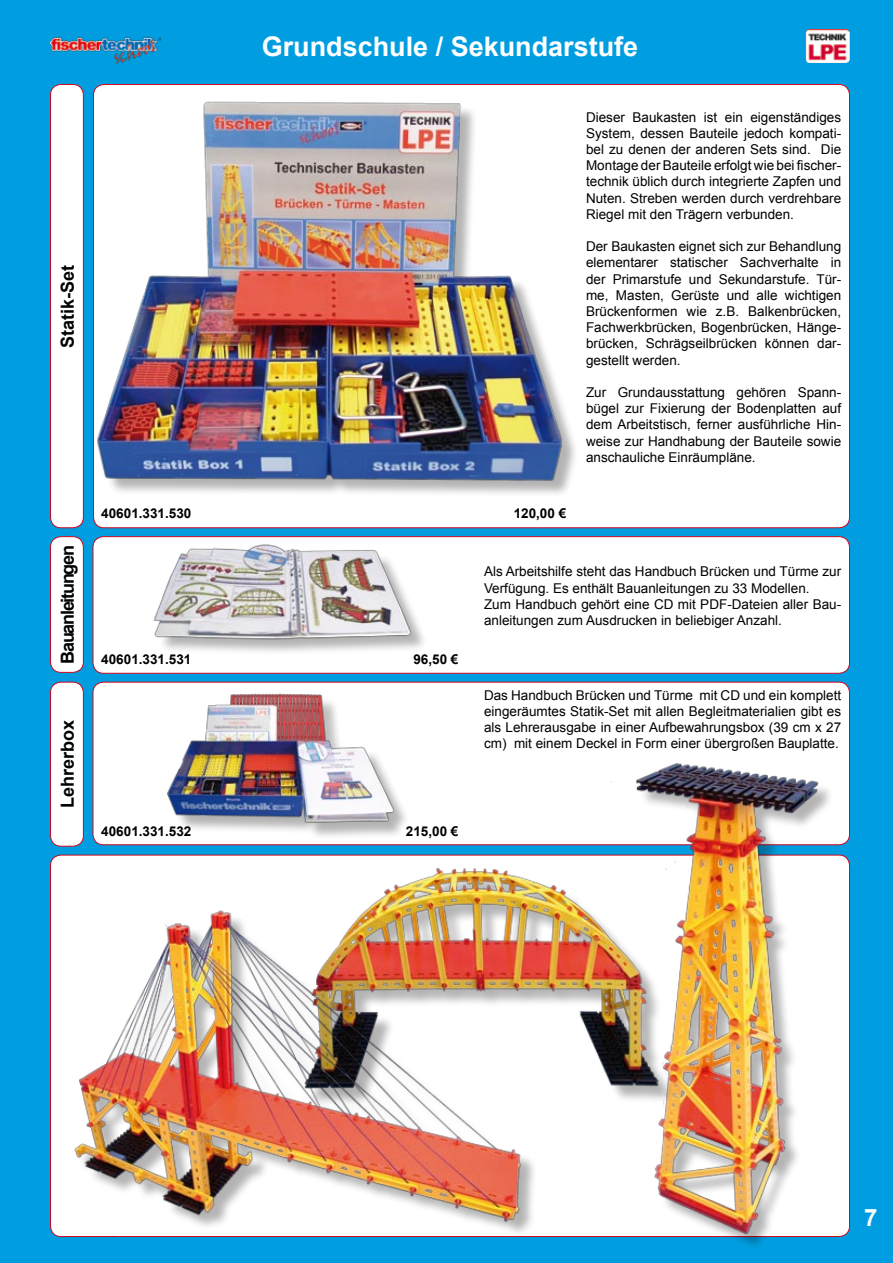
<style>
.page{position:relative;width:893px;height:1263px;background:#009ee0}
.page>*{position:absolute;margin:0;border:0;box-sizing:border-box;transform-origin:0 0}
.t1{font:700 27px "Arial";color:#fff}
.t2{font:700 24px "Arial";color:#fff}
.t3{font:700 18px "Arial";color:#000}
.t4{font:700 18px "Arial";letter-spacing:-.07em;color:#000}
.t5{font:13.5px/16.2px "Arial";color:#000;text-align:justify}
.t6{font:700 13.5px "Arial";color:#000}
</style>
<div class="page">
<img style="left:806px;top:29px;width:44px;height:34px">
<img style="left:51px;top:29px;width:110px;height:34px">
<div style="left:94px;top:84px;width:755px;height:444px;background:#fff;border-radius:11px"></div>
<div style="left:93px;top:537px;width:756px;height:136px;background:#fff;border-radius:11px"></div>
<div style="left:93px;top:682px;width:756px;height:163px;background:#fff;border-radius:11px"></div>
<div style="left:50px;top:855px;width:799px;height:381px;background:#fff;border-radius:11px"></div>
<div style="left:50px;top:682px;width:33px;height:164px;background:#fff;border-radius:11px"></div>
<div style="left:50px;top:682px;width:34px;height:164px;border:1px solid #cd071e;border-radius:11px"></div>
<div style="left:50px;top:537px;width:33px;height:135px;background:#fff;border-radius:11px"></div>
<div style="left:50px;top:536px;width:34px;height:136px;border:1px solid #cd071e;border-radius:11px"></div>
<div style="left:50px;top:84px;width:33px;height:444px;background:#fff;border-radius:11px"></div>
<div style="left:50px;top:84px;width:34px;height:444px;border:1px solid #cd071e;border-radius:11px"></div>
<div style="left:100px;top:104px;width:505px;height:438px;background:#000;opacity:.3"></div>
<img style="left:93px;top:98px;width:473px;height:384px">
<div style="left:157px;top:548px;width:397px;height:134px;background:#000;opacity:.3"></div>
<img style="left:147px;top:539px;width:266px;height:107px">
<div style="left:170px;top:696px;width:397px;height:173px;background:#000;opacity:.3"></div>
<img style="left:167px;top:693px;width:228px;height:131px">
<div style="left:613px;top:766px;width:277px;height:497px;background:#009ee0"></div>
<img style="left:597px;top:763px;width:251px;height:474px">
<div style="left:308px;top:870px;width:380px;height:247px;background:#000;opacity:.3"></div>
<img style="left:303px;top:868px;width:358px;height:222px">
<div style="left:54px;top:901px;width:512px;height:362px;background:#000;opacity:.3"></div>
<img style="left:50px;top:893px;width:491px;height:367px">
<h3 class="t3" style="left:56px;top:348px;width:85px;rotate:-90deg">Statik-Set</h3>
<h3 class="t4" style="left:56px;top:664px;width:120px;rotate:-90deg">Bauanleitungen</h3>
<h3 class="t3" style="left:56px;top:808px;width:90px;rotate:-90deg">Lehrerbox</h3>
<h1 class="t1" style="left:262px;top:29px;width:378px">Grundschule / Sekundarstufe</h1>
<p class="t6" style="left:101px;top:504px;width:92px">40601.331.530</p>
<p class="t6" style="left:514px;top:504px;width:54px">120,00 €</p>
<p class="t5" style="left:586px;top:109px;width:257px">Dieser Baukasten ist ein eigenständiges System, dessen Bauteile jedoch kompati&shy;bel zu denen der anderen Sets sind. Die Montage der Bauteile erfolgt wie bei fischer&shy;technik üblich durch integrierte Zapfen und Nuten. Streben werden durch verdrehbare Riegel mit den Trägern verbunden.</p>
<p class="t5" style="left:586px;top:238px;width:257px">Der Baukasten eignet sich zur Behandlung elementarer statischer Sachverhalte in der Primarstufe und Sekundarstufe. Tür&shy;me, Masten, Gerüste und alle wichtigen Brückenformen wie z.B. Balkenbrücken, Fachwerkbrücken, Bogenbrücken, Hänge&shy;brücken, Schrägseilbrücken können dar&shy;gestellt werden.</p>
<p class="t5" style="left:586px;top:384px;width:257px">Zur Grundausstattung gehören Spann&shy;bügel zur Fixierung der Bodenplatten auf dem Arbeitstisch, ferner ausführliche Hin&shy;weise zur Handhabung der Bauteile sowie anschauliche Einräumpläne.</p>
<p class="t6" style="left:101px;top:650px;width:92px">40601.331.531</p>
<p class="t6" style="left:413px;top:650px;width:47px">96,50 €</p>
<p class="t5" style="left:484px;top:564px;width:359px;text-align:left">Als Arbeitshilfe steht das Handbuch Brücken und Türme zur Verfügung. Es enthält Bauanleitungen zu 33 Modellen.<br>Zum Handbuch gehört eine CD mit PDF-Dateien aller Bau&shy;anleitungen zum Ausdrucken in beliebiger Anzahl.</p>
<p class="t5" style="left:484px;top:687px;width:359px">Das Handbuch Brücken und Türme mit CD und ein komplett eingeräumtes Statik-Set mit allen Begleitmaterialien gibt es als Lehrerausgabe in einer Aufbewahrungsbox (39 cm x 27 cm) mit einem Deckel in Form einer übergroßen Bauplatte.</p>
<p class="t6" style="left:101px;top:823px;width:92px">40601.331.532</p>
<p class="t6" style="left:406px;top:823px;width:54px">215,00 €</p>
<h2 class="t2" style="left:864px;top:1201px;width:15px">7</h2>
</div>
